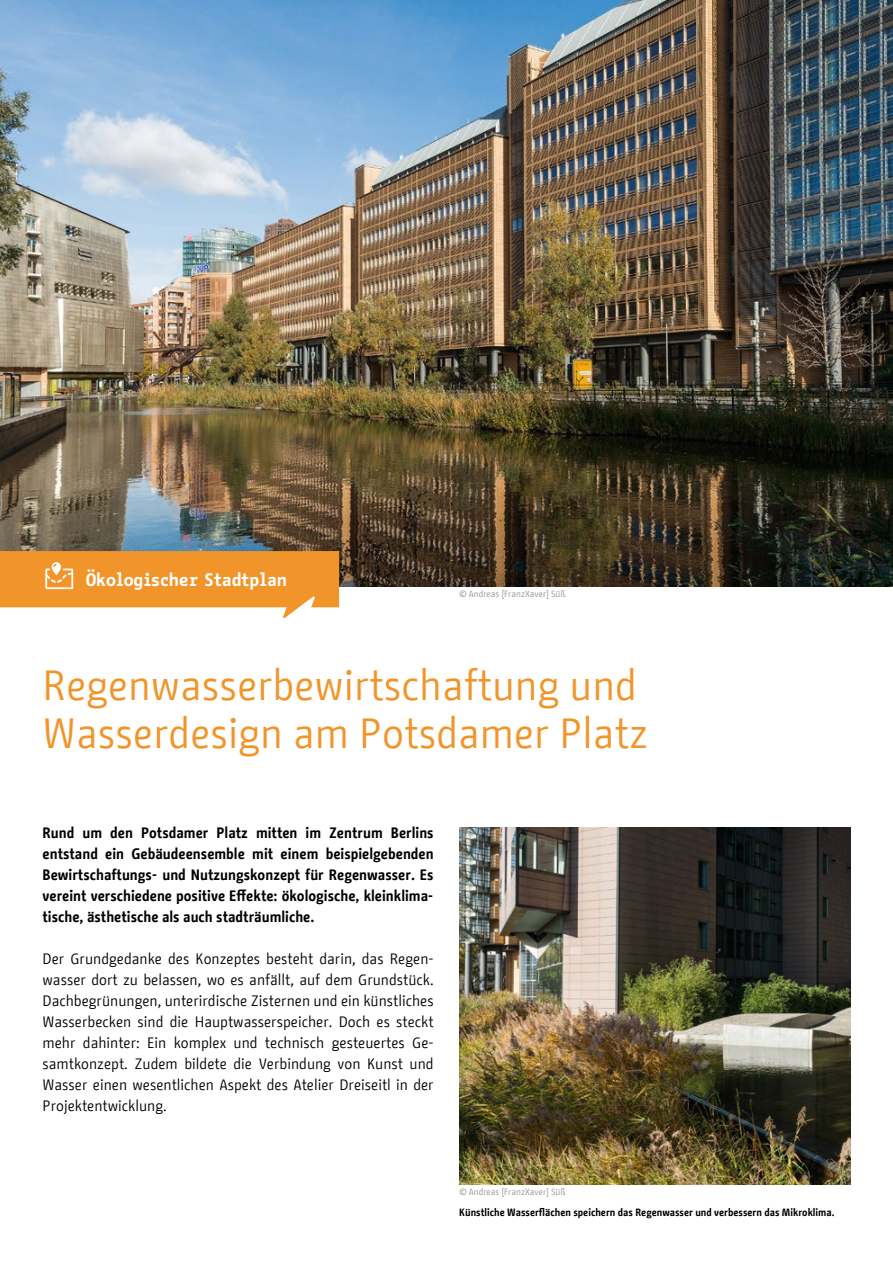
<style>
.page{position:relative;width:893px;height:1263px;background:#fff}
.page>*{position:absolute;margin:0;border:0;box-sizing:border-box;transform-origin:0 0}
.t1{font:42px/48px "BMF Change";color:#f1952a}
.t2{font:700 18px "BMF Change Letter";color:#fff}
.t3{font:15px/21px "BMF Change";color:#000;text-align:justify}
.t4{font:700 15px/21px "BMF Change";color:#000;text-align:justify}
.t5{font:700 10.5px "BMF Change";color:#000}
.t6{font:9px "BMF Change";color:#949290}
</style>
<div class="page">
<img style="left:0;top:0;width:893px;height:586px">
<img style="left:459px;top:828px;width:391px;height:357px">
<svg style="left:0;top:551px;width:339px;height:67px"></svg>
<p class="t2" style="left:86px;top:568px;width:202px">Ökologischer Stadtplan</p>
<p class="t6" style="left:459px;top:587px;width:108px">© Andreas [FranzXaver] Süß</p>
<h1 class="t1" style="left:43px;top:662px;width:607px">Regenwasserbewirtschaftung und<br>Wasserdesign am Potsdamer Platz</h1>
<p class="t4" style="left:43px;top:823px;width:393px">Rund um den Potsdamer Platz mitten im Zentrum Berlins entstand ein Gebäudeensemble mit einem beispielgebenden Bewirtschaftungs- und Nutzungskonzept für Regenwasser. Es vereint verschiedene positive Effekte: ökologische, kleinklima&shy;tische, ästhetische als auch stadträumliche.</p>
<p class="t3" style="left:43px;top:949px;width:393px">Der Grundgedanke des Konzeptes besteht darin, das Regen&shy;wasser dort zu belassen, wo es anfällt, auf dem Grundstück.<br>Dachbegrünungen, unterirdische Zisternen und ein künstliches Wasserbecken sind die Hauptwasserspeicher. Doch es steckt mehr dahinter: Ein komplex und technisch gesteuertes Ge&shy;samtkonzept. Zudem bildete die Verbindung von Kunst und Wasser einen wesentlichen Aspekt des Atelier Dreiseitl in der Projektentwicklung.</p>
<p class="t6" style="left:459px;top:1186px;width:108px">© Andreas [FranzXaver] Süß</p>
<p class="t5" style="left:459px;top:1205px;width:377px">Künstliche Wasserflächen speichern das Regenwasser und verbessern das Mikroklima.</p>
</div>
